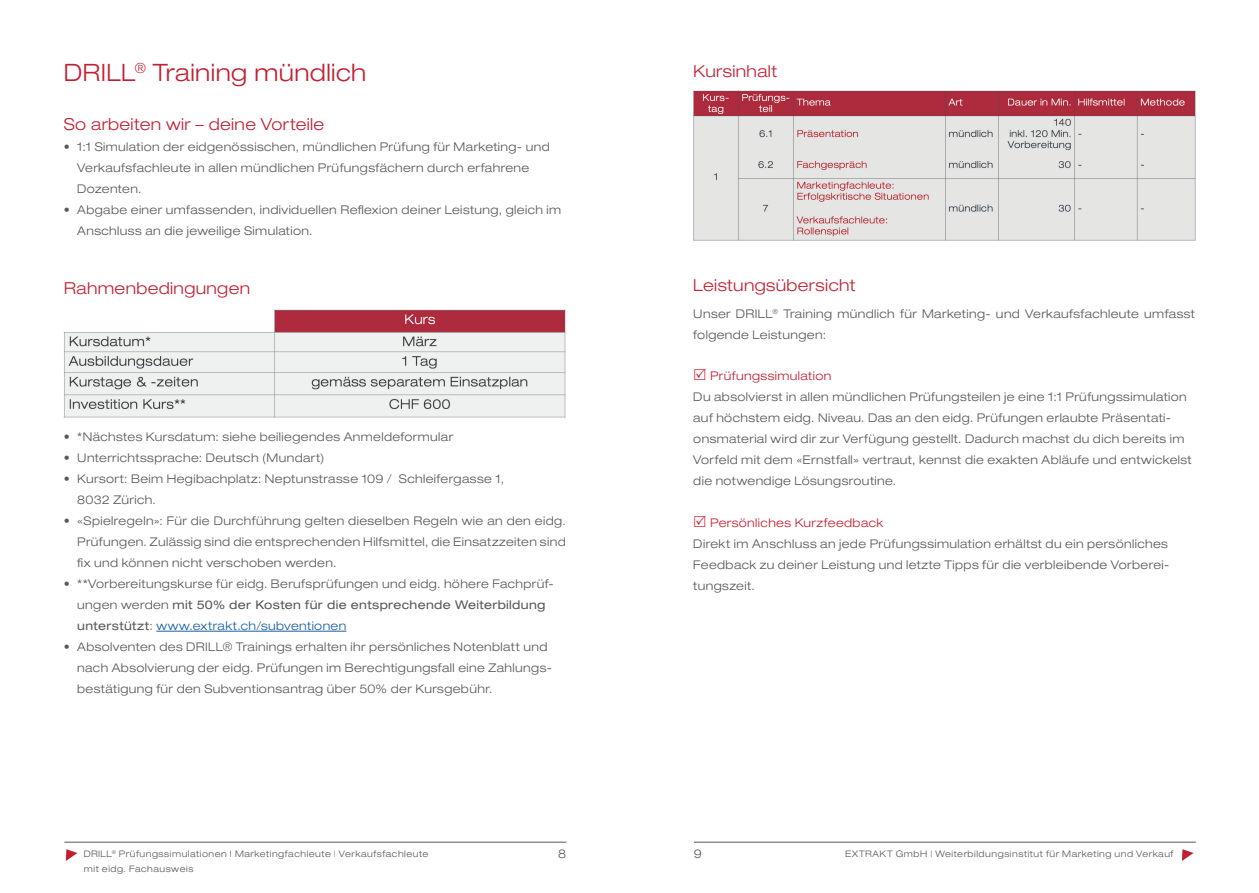
<style>
.page{position:relative;width:1259px;height:893px;background:#fff}
.page>*{position:absolute;margin:0;border:0;box-sizing:border-box;transform-origin:0 0}
.t1{font:300 expanded 24px "Helvetica Neue LT Std";letter-spacing:.02em;color:#c22032}
.t2{font:300 expanded 16.5px "Helvetica Neue LT Std";letter-spacing:.025em;color:#c22032}
.t3{font:300 expanded 12px/21px "Helvetica Neue LT Std";letter-spacing:.035em;color:#57585a}
.t4{font:300 expanded 12px "Helvetica Neue LT Std";letter-spacing:.035em;color:#c22032}
.t5{font:300 expanded 9px/15px "Helvetica Neue LT Std";letter-spacing:.065em;color:#57585a}
.s1{font-weight:400}
.s2{color:#175d9e}
</style>
<div class="page">
<hr style="left:64px;top:842px;width:502px;height:1px;background:#57585a">
<hr style="left:694px;top:842px;width:501px;height:1px;background:#57585a">
<svg style="left:66px;top:849px;width:11px;height:12px"></svg>
<svg style="left:1182px;top:849px;width:11px;height:12px"></svg>
<hr style="left:156px;top:631px;width:190px;height:1px;background:#175d9e">
<img style="left:64px;top:309px;width:502px;height:109px">
<img style="left:693px;top:90px;width:502px;height:150px">
<h1 class="t1" style="left:64px;top:58px;width:304px">DRILL<sup>®</sup> Training mündlich</h1>
<h2 class="t2" style="left:64px;top:115px;width:262px">So arbeiten wir – deine Vorteile</h2>
<p class="t3" style="left:77px;top:137px;width:474px;text-indent:-14px">• 1:1 Simulation der eidgenössischen, mündlichen Prüfung für Marketing- und<br>Verkaufsfachleute in allen mündlichen Prüfungsfächern durch erfahrene<br>Dozenten.</p>
<p class="t3" style="left:77px;top:200px;width:485px;text-indent:-14px">• Abgabe einer umfassenden, individuellen Reflexion deiner Leistung, gleich im<br>Anschluss an die jeweilige Simulation.</p>
<h2 class="t2" style="left:64px;top:278px;width:188px">Rahmenbedingungen</h2>
<p class="t3" style="left:64px;top:426px;width:391px">• *Nächstes Kursdatum: siehe beiliegendes Anmeldeformular</p>
<p class="t3" style="left:64px;top:447px;width:262px">• Unterrichtssprache: Deutsch (Mundart)</p>
<p class="t3" style="left:77px;top:468px;width:428px;text-indent:-14px">• Kursort: Beim Hegibachplatz: Neptunstrasse 109 / Schleifergasse 1,<br>8032 Zürich.</p>
<p class="t3" style="left:77px;top:510px;width:490px;text-align:justify;text-indent:-14px">• «Spielregeln»: Für die Durchführung gelten dieselben Regeln wie an den eidg.<br>Prüfungen. Zulässig sind die entsprechenden Hilfsmittel, die Einsatzzeiten sind fix und können nicht verschoben werden.</p>
<p class="t3" style="left:77px;top:573px;width:478px;text-indent:-14px">• **Vorbereitungskurse für eidg. Berufsprüfungen und eidg. höhere Fachprüf&shy;ungen werden <span class="s1">mit 50% der Kosten für die entsprechende Weiterbildung unterstützt</span>: <span class="s2">www.extrakt.ch/subventionen</span></p>
<p class="t3" style="left:77px;top:636px;width:476px;text-indent:-14px">• Absolventen des DRILL® Trainings erhalten ihr persönliches Notenblatt und nach Absolvierung der eidg. Prüfungen im Berechtigungsfall eine Zahlungs&shy;bestätigung für den Subventionsantrag über 50% der Kursgebühr.</p>
<h2 class="t2" style="left:693px;top:61px;width:85px">Kursinhalt</h2>
<h2 class="t2" style="left:693px;top:276px;width:164px">Leistungsübersicht</h2>
<p class="t3" style="left:693px;top:303px;width:503px">Unser DRILL<sup>®</sup> Training mündlich für Marketing- und Verkaufsfachleute umfasst folgende Leistungen:</p>
<p class="t4" style="left:710px;top:368px;width:123px">Prüfungssimulation</p>
<p class="t3" style="left:693px;top:386px;width:500px">Du absolvierst in allen mündlichen Prüfungsteilen je eine 1:1 Prüfungssimulation auf höchstem eidg. Niveau. Das an den eidg. Prüfungen erlaubte Präsentati&shy;onsmaterial wird dir zur Verfügung gestellt. Dadurch machst du dich bereits im Vorfeld mit dem «Ernstfall» vertraut, kennst die exakten Abläufe und entwickelst die notwendige Lösungsroutine.</p>
<p class="t4" style="left:710px;top:515px;width:175px">Persönliches Kurzfeedback</p>
<p class="t3" style="left:693px;top:533px;width:478px">Direkt im Anschluss an jede Prüfungssimulation erhältst du ein persönliches<br>Feedback zu deiner Leistung und letzte Tipps für die verbleibende Vorberei&shy;tungszeit.</p>
<p class="t5" style="left:84px;top:846px;width:346px">DRILL<sup>®</sup> Prüfungssimulationen I Marketingfachleute | Verkaufsfachleute mit eidg. Fachausweis</p>
<p class="t3" style="left:558px;top:843px;width:10px">8</p>
<p class="t3" style="left:694px;top:843px;width:10px">9</p>
<p class="t5" style="left:845px;top:846px;width:330px">EXTRAKT GmbH | Weiterbildungsinstitut für Marketing und Verkauf</p>
</div>
